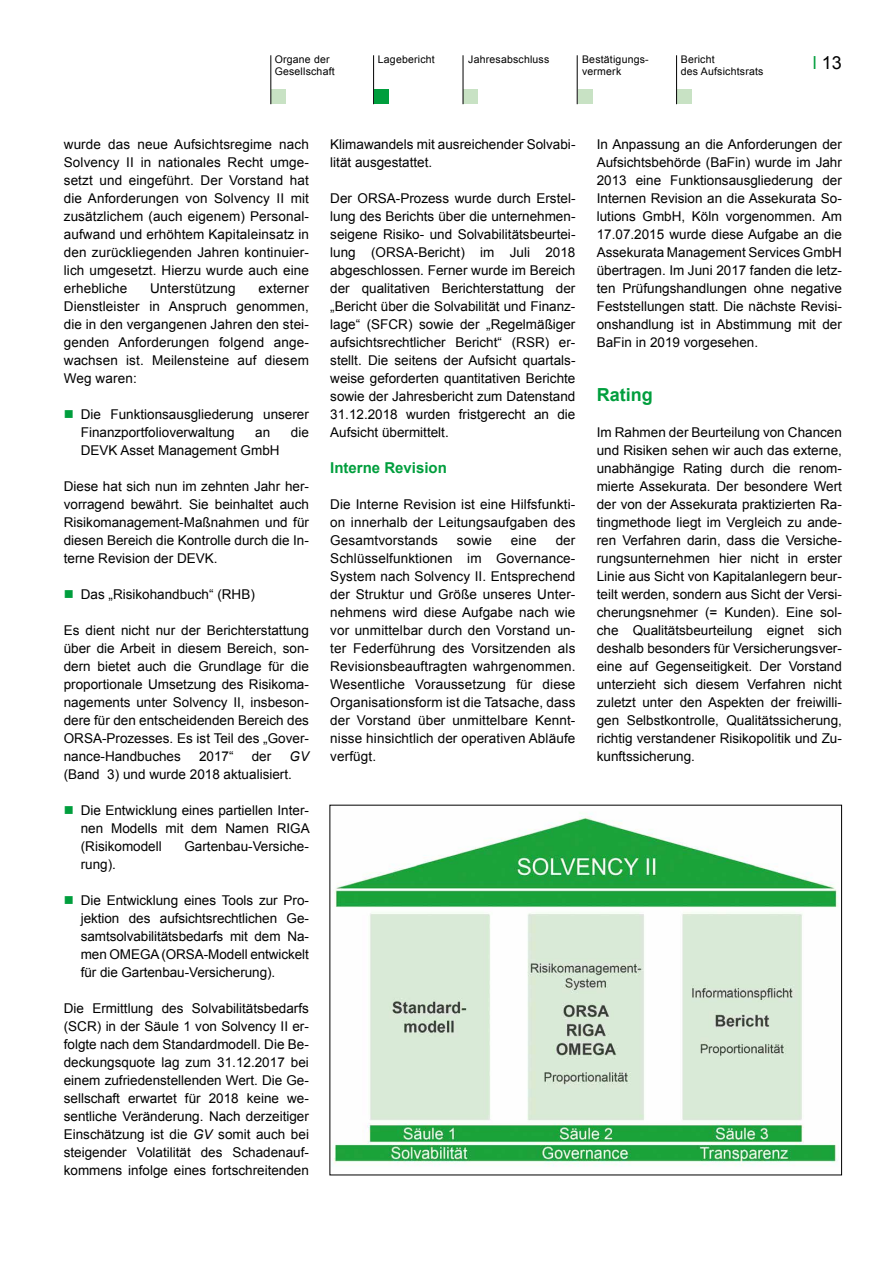
<style>
.page{position:relative;width:893px;height:1263px;background:#fff}
.page>*{position:absolute;margin:0;border:0;box-sizing:border-box;transform-origin:0 0}
.t1{font:700 18px "Arial";color:#009e3d}
.t2{font:18px "Arial";color:#000}
.t3{font:700 15px "Arial";color:#009e3d}
.t4{font:13.5px/18px "Arial";color:#000;text-align:justify}
.t5{font:italic 13.5px "Arial";color:#000}
.t6{font:10.5px/12px "Arial";letter-spacing:.02em;color:#000}
.s1{color:#009e3d}
.s2{font-style:italic}
</style>
<div class="page">
<div style="left:271px;top:89px;width:15px;height:15px;background:#c8e2c4"></div>
<div style="left:463px;top:89px;width:15px;height:15px;background:#c8e2c4"></div>
<div style="left:578px;top:89px;width:14px;height:15px;background:#c8e2c4"></div>
<div style="left:677px;top:89px;width:15px;height:15px;background:#c8e2c4"></div>
<hr style="left:676px;top:55px;width:1px;height:49px;background:#000">
<hr style="left:577px;top:55px;width:1px;height:49px;background:#000">
<hr style="left:463px;top:55px;width:1px;height:49px;background:#000">
<hr style="left:373px;top:55px;width:1px;height:49px;background:#000">
<hr style="left:270px;top:55px;width:1px;height:49px;background:#000">
<div style="left:374px;top:89px;width:15px;height:15px;background:#009e3d"></div>
<img style="left:332px;top:813px;width:506px;height:353px">
<p class="t6" style="left:275px;top:53px;width:62px">Organe der<br>Gesellschaft</p>
<p class="t6" style="left:378px;top:53px;width:58px">Lagebericht</p>
<p class="t6" style="left:468px;top:53px;width:83px">Jahresabschluss</p>
<p class="t6" style="left:582px;top:53px;width:68px">Bestätigungs&shy;vermerk</p>
<p class="t6" style="left:681px;top:53px;width:84px">Bericht<br>des Aufsichtsrats</p>
<h1 class="t2" style="left:813px;top:50px;width:31px"><span class="s1">l</span> 13</h1>
<p class="t4" style="left:64px;top:135px;width:247px">wurde das neue Aufsichtsregime nach Solvency II in nationales Recht umge&shy;setzt und eingeführt. Der Vorstand hat die Anforderungen von Solvency II mit zusätzlichem (auch eigenem) Personal&shy;aufwand und erhöhtem Kapitaleinsatz in den zurückliegenden Jahren kontinuier&shy;lich umgesetzt. Hierzu wurde auch eine erhebliche</p>
<p class="t4" style="left:150px;top:279px;width:87px">Unterstützung</p>
<p class="t4" style="left:64px;top:279px;width:247px;text-indent:195px">externer Dienstleister in Anspruch genommen, die in den vergangenen Jahren den stei&shy;genden Anforderungen folgend ange&shy;wachsen ist. Meilensteine auf diesem Weg waren:</p>
<p class="t4" style="left:81px;top:405px;width:230px">Die Funktionsausgliederung unserer<br>Finanzportfolioverwaltung</p>
<p class="t4" style="left:255px;top:423px;width:17px">an</p>
<p class="t4" style="left:291px;top:423px;width:20px">die</p>
<p class="t4" style="left:81px;top:441px;width:200px">DEVK Asset Management GmbH</p>
<p class="t4" style="left:64px;top:477px;width:247px">Diese hat sich nun im zehnten Jahr her&shy;vorragend bewährt. Sie beinhaltet auch Risikomanagement-Maßnahmen und für diesen Bereich die Kontrolle durch die In&shy;terne Revision der DEVK.</p>
<p class="t4" style="left:81px;top:585px;width:176px">Das „Risikohandbuch“ (RHB)</p>
<p class="t4" style="left:64px;top:621px;width:247px">Es dient nicht nur der Berichterstattung über die Arbeit in diesem Bereich, son&shy;dern bietet auch die Grundlage für die proportionale Umsetzung des Risikoma&shy;nagements unter Solvency II, insbeson&shy;dere für den entscheidenden Bereich des ORSA-Prozesses. Es ist Teil des „Gover&shy;nance-Handbuches</p>
<p class="t4" style="left:199px;top:747px;width:36px">2017“</p>
<p class="t4" style="left:252px;top:747px;width:21px">der</p>
<p class="t5" style="left:289px;top:747px;width:21px">GV</p>
<p class="t4" style="left:64px;top:765px;width:230px">(Band 3) und wurde 2018 aktualisiert.</p>
<p class="t4" style="left:81px;top:801px;width:230px">Die Entwicklung eines partiellen Inter&shy;nen Modells mit dem Namen RIGA (Risikomodell</p>
<p class="t4" style="left:184px;top:837px;width:126px">Gartenbau-Versiche-</p>
<p class="t4" style="left:81px;top:855px;width:37px">rung).</p>
<p class="t4" style="left:81px;top:891px;width:230px">Die Entwicklung eines Tools zur Pro&shy;jektion des aufsichtsrechtlichen Ge&shy;samtsolvabilitätsbedarfs mit dem Na&shy;men OMEGA (ORSA-Modell entwickelt für die Gartenbau-Versicherung).</p>
<p class="t4" style="left:64px;top:999px;width:247px">Die Ermittlung des Solvabilitätsbedarfs (SCR) in der Säule 1 von Solvency II er&shy;folgte nach dem Standardmodell. Die Be&shy;deckungsquote lag zum 31.12.2017 bei einem zufriedenstellenden Wert. Die Ge&shy;sellschaft erwartet für 2018 keine we&shy;sentliche Veränderung. Nach derzeitiger Einschätzung ist die <span class="s2">GV</span> somit auch bei steigender Volatilität des Schadenauf&shy;kommens infolge eines fortschreitenden</p>
<p class="t4" style="left:330px;top:135px;width:247px">Klimawandels mit ausreichender Solvabi&shy;lität ausgestattet.</p>
<p class="t4" style="left:330px;top:189px;width:247px">Der ORSA-Prozess wurde durch Erstel&shy;lung des Berichts über die unternehmen&shy;seigene Risiko- und Solvabilitätsbeurtei&shy;lung (ORSA-Bericht) im Juli 2018 abgeschlossen. Ferner wurde im Bereich der qualitativen Berichterstattung der „Bericht über die Solvabilität und Finanz&shy;lage“ (SFCR) sowie der „Regelmäßiger aufsichtsrechtlicher Bericht“ (RSR) er&shy;stellt. Die seitens der Aufsicht quartals&shy;weise geforderten quantitativen Berichte sowie der Jahresbericht zum Datenstand 31.12.2018 wurden fristgerecht an die Aufsicht übermittelt.</p>
<p class="t3" style="left:330px;top:458px;width:118px">Interne Revision</p>
<p class="t4" style="left:330px;top:495px;width:247px">Die Interne Revision ist eine Hilfsfunkti&shy;on innerhalb der Leitungsaufgaben des Gesamtvorstands</p>
<p class="t4" style="left:330px;top:531px;width:247px;text-indent:225px">der Schlüsselfunktionen im Governance-System nach Solvency II. Entsprechend der Struktur und Größe unseres Unter&shy;nehmens wird diese Aufgabe nach wie vor unmittelbar durch den Vorstand un&shy;ter Federführung des Vorsitzenden als Revisionsbeauftragten wahrgenommen.<br>Wesentliche Voraussetzung für diese Organisationsform ist die Tatsache, dass der Vorstand über unmittelbare Kennt&shy;nisse hinsichtlich der operativen Abläufe verfügt.</p>
<p class="t4" style="left:457px;top:531px;width:37px">sowie</p>
<p class="t4" style="left:511px;top:531px;width:27px">eine</p>
<p class="t4" style="left:597px;top:135px;width:247px">In Anpassung an die Anforderungen der Aufsichtsbehörde (BaFin) wurde im Jahr 2013 eine Funktionsausgliederung der Internen Revision an die Assekurata So&shy;lutions GmbH, Köln vorgenommen. Am 17.07.2015 wurde diese Aufgabe an die Assekurata Management Services GmbH übertragen. Im Juni 2017 fanden die letz&shy;ten Prüfungshandlungen ohne negative Feststellungen statt. Die nächste Revisi&shy;onshandlung ist in Abstimmung mit der BaFin in 2019 vorgesehen.</p>
<h1 class="t1" style="left:597px;top:382px;width:57px">Rating</h1>
<p class="t4" style="left:597px;top:423px;width:247px">Im Rahmen der Beurteilung von Chancen und Risiken sehen wir auch das externe, unabhängige Rating durch die renom&shy;mierte Assekurata. Der besondere Wert der von der Assekurata praktizierten Ra&shy;tingmethode liegt im Vergleich zu ande&shy;ren Verfahren darin, dass die Versiche&shy;rungsunternehmen hier nicht in erster Linie aus Sicht von Kapitalanlegern beur&shy;teilt werden, sondern aus Sicht der Versi&shy;cherungsnehmer (= Kunden). Eine sol&shy;che Qualitätsbeurteilung eignet sich deshalb besonders für Versicherungsver&shy;eine auf Gegenseitigkeit. Der Vorstand unterzieht sich diesem Verfahren nicht zuletzt unter den Aspekten der freiwilli&shy;gen Selbstkontrolle, Qualitätssicherung, richtig verstandener Risikopolitik und Zu&shy;kunftssicherung.</p>
</div>
